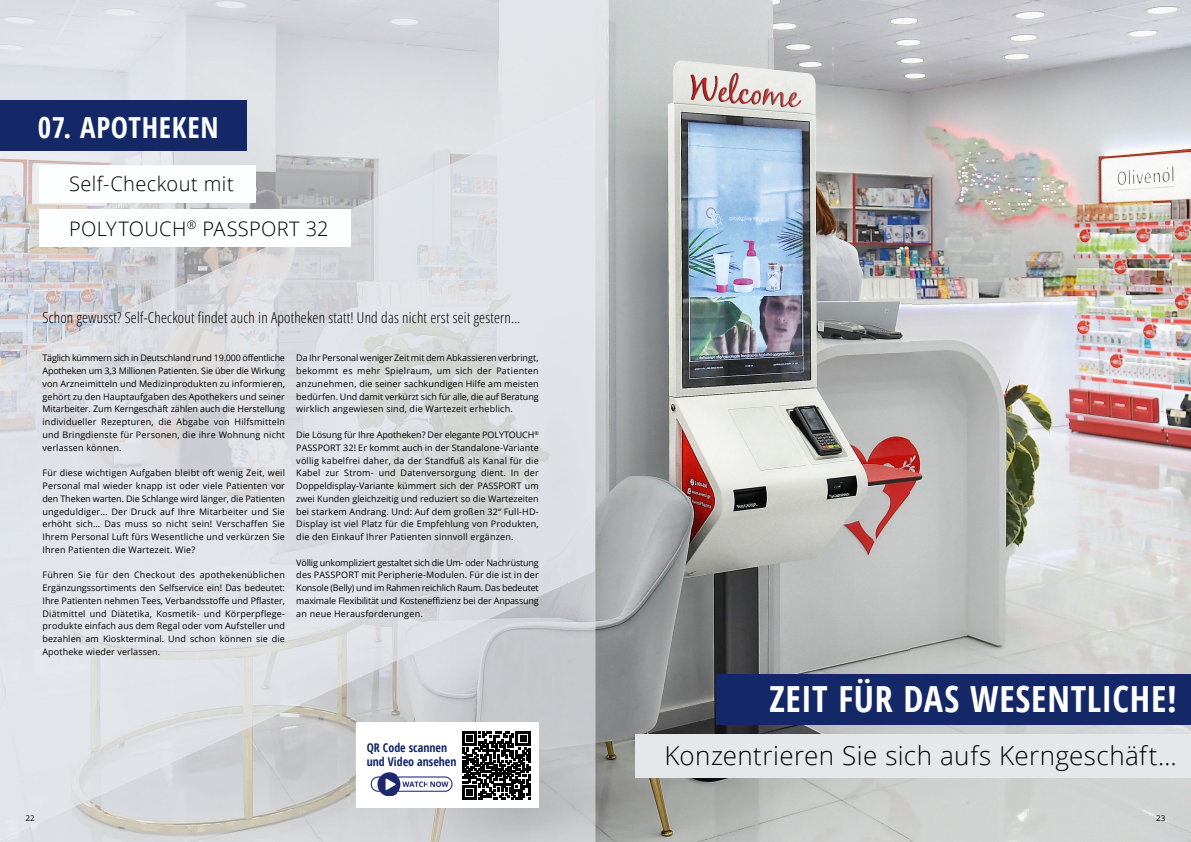
<style>
.page{position:relative;width:1191px;height:842px;background:#fff}
.page>*{position:absolute;margin:0;border:0;box-sizing:border-box;transform-origin:0 0}
.t1{font:700 condensed 36px "Open Sans";letter-spacing:.02em;color:#fff}
.t2{font:700 condensed 29px "Open Sans";letter-spacing:.025em;color:#fdfeff}
.t3{font:300 26px "Open Sans";letter-spacing:.015em;color:#000}
.t4{font:300 20px "Open Sans";letter-spacing:.02em;color:#000}
.t5{font:300 15px "Open Sans Condensed";letter-spacing:.015em;color:#000}
.t6{font:700 condensed 12px/14.4px "Open Sans";color:#142766}
.t7{font:9px/12.8px "Open Sans";letter-spacing:.02em;color:#000;text-align:justify}
.t8{font:8px "Open Sans";color:#000}
</style>
<div class="page">
<img style="left:595px;top:0;width:596px;height:842px">
<img style="left:0;top:0;width:280px;height:280px">
<img style="left:280px;top:0;width:245px;height:175px">
<img style="left:280px;top:175px;width:70px;height:34px">
<img style="left:350px;top:175px;width:69px;height:3px">
<img style="left:0;top:280px;width:139px;height:70px">
<img style="left:139px;top:280px;width:35px;height:9px">
<img style="left:0;top:350px;width:34px;height:2px">
<img style="left:456px;top:618px;width:70px;height:104px">
<img style="left:350px;top:650px;width:106px;height:87px">
<img style="left:280px;top:700px;width:70px;height:142px">
<img style="left:210px;top:735px;width:70px;height:107px">
<img style="left:350px;top:737px;width:35px;height:105px">
<img style="left:70px;top:793px;width:70px;height:49px">
<img style="left:385px;top:808px;width:141px;height:34px">
<img style="left:489px;top:100px;width:106px;height:494px">
<img style="left:419px;top:147px;width:71px;height:503px">
<img style="left:350px;top:178px;width:70px;height:504px">
<img style="left:280px;top:247px;width:70px;height:453px">
<img style="left:174px;top:247px;width:106px;height:488px">
<img style="left:104px;top:289px;width:71px;height:504px">
<img style="left:34px;top:320px;width:71px;height:504px">
<img style="left:0;top:352px;width:35px;height:488px">
<img style="left:489px;top:593px;width:56px;height:25px">
<img style="left:279px;top:699px;width:32px;height:14px">
<img style="left:174px;top:734px;width:59px;height:27px">
<div style="left:356px;top:723px;width:182px;height:85px;background:#fff"></div>
<svg style="left:462px;top:731px;width:68px;height:69px"></svg>
<img style="left:370px;top:772px;width:83px;height:23px">
<div style="left:716px;top:674px;width:475px;height:50px;background:#142766"></div>
<div style="left:635px;top:735px;width:556px;height:43px;background:#e4e8eb"></div>
<div style="left:0;top:100px;width:246px;height:50px;background:#142766"></div>
<div style="left:39px;top:165px;width:217px;height:37px;background:#fdfeff"></div>
<div style="left:39px;top:210px;width:312px;height:37px;background:#fdfeff"></div>
<h2 class="t2" style="left:38px;top:107px;width:182px">07. APOTHEKEN</h2>
<h3 class="t4" style="left:69px;top:170px;width:166px">Self-Checkout mit</h3>
<h3 class="t4" style="left:69px;top:215px;width:261px">POLYTOUCH<sup>®</sup> PASSPORT 32</h3>
<h3 class="t5" style="left:43px;top:307px;width:479px">Schon gewusst? Self-Checkout findet auch in Apotheken statt! Und das nicht erst seit gestern…</h3>
<p class="t7" style="left:43px;top:352px;width:244px">Täglich kümmern sich in Deutschland rund 19.000 öffentliche Apotheken um 3,3 Millionen Patienten. Sie über die Wirkung von Arzneimitteln und Medizinprodukten zu informieren, gehört zu den Hauptaufgaben des Apothekers und seiner Mitarbeiter. Zum Kerngeschäft zählen auch die Herstellung individueller Rezepturen, die Abgabe von Hilfsmitteln und Bringdienste für Personen, die ihre Wohnung nicht verlassen können.</p>
<p class="t7" style="left:43px;top:466px;width:244px">Für diese wichtigen Aufgaben bleibt oft wenig Zeit, weil Personal mal wieder knapp ist oder viele Patienten vor den Theken warten. Die Schlange wird länger, die Patienten ungeduldiger… Der Druck auf Ihre Mitarbeiter und Sie erhöht sich… Das muss so nicht sein! Verschaffen Sie Ihrem Personal Luft fürs Wesentliche und verkürzen Sie Ihren Patienten die Wartezeit. Wie?</p>
<p class="t7" style="left:43px;top:568px;width:244px">Führen Sie für den Checkout des apothekenüblichen Ergänzungssortiments den Selfservice ein! Das bedeutet:<br>Ihre Patienten nehmen Tees, Verbandsstoffe und Pflaster, Diätmittel und Diätetika, Kosmetik- und Körperpflege&shy;produkte einfach aus dem Regal oder vom Aufsteller und bezahlen am Kioskterminal. Und schon können sie die Apotheke wieder verlassen.</p>
<p class="t7" style="left:296px;top:351px;width:244px">Da Ihr Personal weniger Zeit mit dem Abkassieren verbringt, bekommt es mehr Spielraum, um sich der Patienten anzunehmen, die seiner sachkundigen Hilfe am meisten bedürfen. Und damit verkürzt sich für alle, die auf Beratung wirklich angewiesen sind, die Wartezeit erheblich.</p>
<p class="t7" style="left:296px;top:428px;width:244px">Die Lösung für Ihre Apotheken? Der elegante POLYTOUCH<sup>® </sup>PASSPORT 32! Er kommt auch in der Standalone-Variante völlig kabelfrei daher, da der Standfuß als Kanal für die Kabel zur Strom- und Datenversorgung dient. In der Doppeldisplay-Variante kümmert sich der PASSPORT um zwei Kunden gleichzeitig und reduziert so die Wartezeiten bei starkem Andrang. Und: Auf dem großen 32“ Full-HD-Display ist viel Platz für die Empfehlung von Produkten, die den Einkauf Ihrer Patienten sinnvoll ergänzen.</p>
<p class="t7" style="left:296px;top:556px;width:244px">Völlig unkompliziert gestaltet sich die Um- oder Nachrüstung des PASSPORT mit Peripherie-Modulen. Für die ist in der Konsole (Belly) und im Rahmen reichlich Raum. Das bedeutet maximale Flexibilität und Kosteneffizienz bei der Anpassung an neue Herausforderungen.</p>
<h3 class="t6" style="left:367px;top:740px;width:91px">QR Code scannen und Video ansehen</h3>
<h1 class="t1" style="left:769px;top:674px;width:409px">ZEIT FÜR DAS WESENTLICHE!</h1>
<h3 class="t3" style="left:664px;top:738px;width:514px">Konzentrieren Sie sich aufs Kerngeschäft…</h3>
<p class="t8" style="left:26px;top:812px;width:11px">22</p>
<p class="t8" style="left:1156px;top:812px;width:11px">23</p>
</div>
